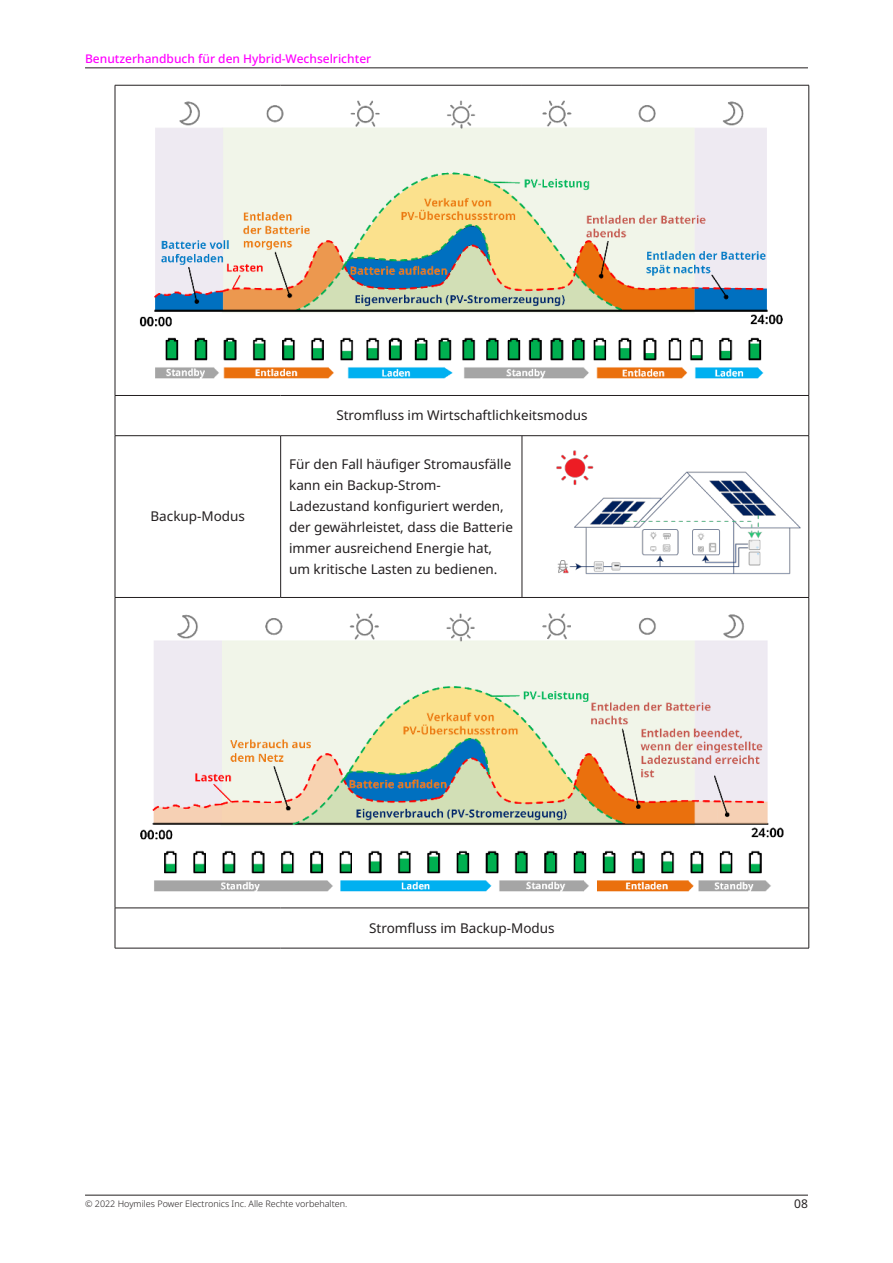
<style>
.page{position:relative;width:893px;height:1263px;background:#fff}
.page>*{position:absolute;margin:0;border:0;box-sizing:border-box;transform-origin:0 0}
.t1{font:13.5px/21px "Noto Sans";color:#231f20}
.t2{font:500 12px "Noto Sans";color:#f0f}
.t3{font:12px "Noto Sans";color:#231f20}
.t4{font:300 9px "Noto Sans";color:#231f20}
</style>
<div class="page">
<hr style="left:85px;top:68px;width:723px;height:1px;background:#231f20">
<hr style="left:85px;top:1195px;width:723px;height:1px;background:#231f20">
<hr style="left:115px;top:85px;width:166px;height:1px;background:#231f20">
<hr style="left:115px;top:85px;width:1px;height:310px;background:#231f20">
<hr style="left:281px;top:85px;width:241px;height:1px;background:#231f20">
<hr style="left:522px;top:85px;width:287px;height:1px;background:#231f20">
<hr style="left:808px;top:85px;width:1px;height:310px;background:#231f20">
<hr style="left:115px;top:395px;width:166px;height:1px;background:#231f20">
<hr style="left:115px;top:396px;width:1px;height:39px;background:#231f20">
<hr style="left:281px;top:395px;width:241px;height:1px;background:#231f20">
<hr style="left:522px;top:395px;width:287px;height:1px;background:#231f20">
<hr style="left:808px;top:396px;width:1px;height:39px;background:#231f20">
<hr style="left:115px;top:435px;width:166px;height:1px;background:#231f20">
<hr style="left:115px;top:436px;width:1px;height:161px;background:#231f20">
<hr style="left:281px;top:435px;width:241px;height:1px;background:#231f20">
<hr style="left:280px;top:436px;width:1px;height:161px;background:#231f20">
<hr style="left:522px;top:435px;width:287px;height:1px;background:#231f20">
<hr style="left:522px;top:436px;width:1px;height:161px;background:#231f20">
<hr style="left:808px;top:436px;width:1px;height:161px;background:#231f20">
<hr style="left:115px;top:597px;width:166px;height:1px;background:#231f20">
<hr style="left:115px;top:598px;width:1px;height:310px;background:#231f20">
<hr style="left:281px;top:597px;width:241px;height:1px;background:#231f20">
<hr style="left:522px;top:597px;width:287px;height:1px;background:#231f20">
<hr style="left:808px;top:598px;width:1px;height:310px;background:#231f20">
<hr style="left:115px;top:908px;width:166px;height:1px;background:#231f20">
<hr style="left:115px;top:908px;width:1px;height:40px;background:#231f20">
<hr style="left:281px;top:908px;width:241px;height:1px;background:#231f20">
<hr style="left:522px;top:908px;width:287px;height:1px;background:#231f20">
<hr style="left:808px;top:908px;width:1px;height:40px;background:#231f20">
<hr style="left:115px;top:948px;width:166px;height:1px;background:#231f20">
<hr style="left:281px;top:948px;width:241px;height:1px;background:#231f20">
<hr style="left:522px;top:948px;width:287px;height:1px;background:#231f20">
<img style="left:556px;top:444px;width:254px;height:140px">
<img style="left:139px;top:101px;width:644px;height:278px">
<img style="left:140px;top:614px;width:644px;height:278px">
<p class="t2" style="left:85px;top:54px;width:288px">Benutzerhandbuch für den Hybrid-Wechselrichter</p>
<p class="t1" style="left:151px;top:507px;width:96px">Backup-Modus</p>
<p class="t1" style="left:336px;top:406px;width:253px">Stromfluss im Wirtschaftlichkeitsmodus</p>
<p class="t1" style="left:289px;top:454px;width:225px">Für den Fall häufiger Stromausfälle kann ein Backup-Strom-Ladezustand konfiguriert werden, der gewährleistet, dass die Batterie immer ausreichend Energie hat, um kritische Lasten zu bedienen.</p>
<p class="t1" style="left:369px;top:918px;width:187px">Stromfluss im Backup-Modus</p>
<p class="t4" style="left:85px;top:1200px;width:264px">© 2022 Hoymiles Power Electronics Inc. Alle Rechte vorbehalten.</p>
<p class="t3" style="left:794px;top:1198px;width:15px">08</p>
</div>
